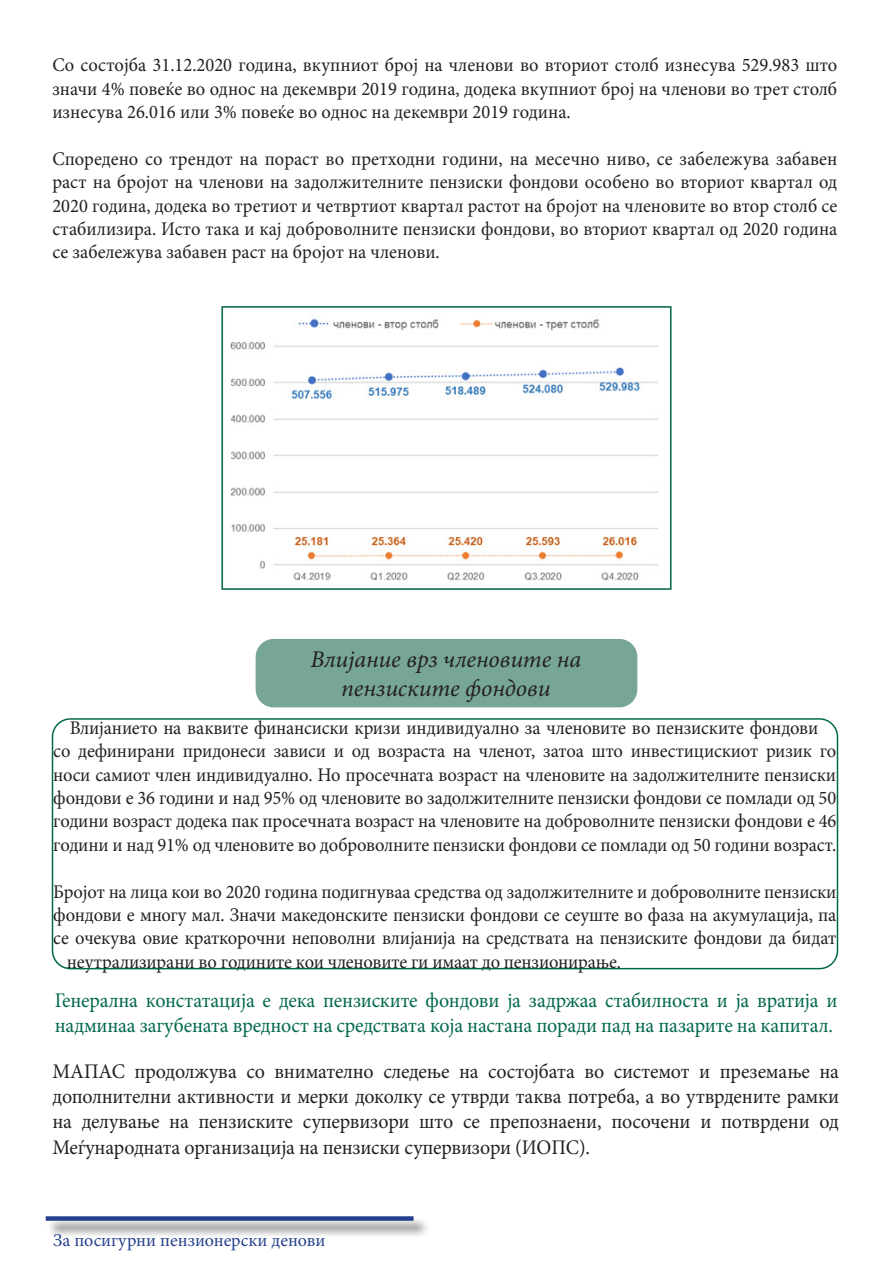
<style>
.page{position:relative;width:893px;height:1263px;background:#fff}
.page>*{position:absolute;margin:0;border:0;box-sizing:border-box;transform-origin:0 0}
.t1{font:italic 24px/28.8px "Minion Pro";color:#231f20;text-align:center}
.t2{font:20.85px/25.2px "Minion Pro";letter-spacing:-.01em;color:#231f20;text-align:justify;scale:.96 1}
.t3{font:20.85px/25.2px "Minion Pro";letter-spacing:-.01em;color:#02684d;scale:.96 1}
.t4{font:19.35px/23.4px "Minion Pro";letter-spacing:-.01em;color:#231f20;text-align:justify;scale:.96 1}
.t5{font:18px "Minion Pro";color:#253f8e}
</style>
<div class="page">
<div style="left:256px;top:639px;width:381px;height:68px;background:#77a695;border-radius:18px"></div>
<div style="left:47px;top:1217px;width:383px;height:21px;background:#231f20;opacity:.75"></div>
<div style="left:46px;top:1216px;width:368px;height:5px;background:#253f8e"></div>
<div style="left:52px;top:718px;width:786px;height:251px;border:2px solid #02684d;border-radius:18px"></div>
<img style="left:230px;top:318px;width:429px;height:263px">
<div style="left:221px;top:306px;width:451px;height:284px;border:2px solid #02684d"></div>
<p class="t4" style="left:52px;top:53px;width:819px">Со состојба 31.12.2020 година, вкупниот број на членови во вториот столб изнесува 529.983 што значи 4% повеќе во однос на декември 2019 година, додека вкупниот број на членови во трет столб изнесува 26.016 или 3% повеќе во однос на декември 2019 година.</p>
<p class="t4" style="left:52px;top:147px;width:819px">Споредено со трендот на пораст во претходни години, на месечно ниво, се забележува забавен раст на бројот на членови на задолжителните пензиски фондови особено во вториот квартал од 2020 година, додека во третиот и четвртиот квартал растот на бројот на членовите во втор столб се стабилизира. Исто така и кај доброволните пензиски фондови, во вториот квартал од 2020 година се забележува забавен раст на бројот на членови.</p>
<p class="t1" style="left:310px;top:645px;width:272px">Влијание врз членовите на пензиските фондови</p>
<p class="t4" style="left:53px;top:716px;width:817px;text-align:center">Влијанието на ваквите финансиски кризи индивидуално за членовите во пензиските фондови<br>со дефинирани придонеси зависи и од возраста на членот, затоа што инвестицискиот ризик го носи самиот член индивидуално. Но просечната возраст на членовите на задолжителните пензиски фондови е 36 години и над 95% од членовите во задолжителните пензиски фондови се помлади од 50 години возраст додека пак просечната возраст на членовите на доброволните пензиски фондови е 46 години и над 91% од членовите во доброволните пензиски фондови се помлади од 50 години возраст.</p>
<p class="t4" style="left:53px;top:880px;width:817px">Бројот на лица кои во 2020 година подигнуваа средства од задолжителните и доброволните пензиски</p>
<p class="t4" style="left:53px;top:903px;width:817px">фондови е многу мал. Значи македонските пензиски фондови се сеуште во фаза на акумулација, па</p>
<p class="t4" style="left:53px;top:927px;width:817px">се очекува овие краткорочни неповолни влијанија на средствата на пензиските фондови да бидат</p>
<p class="t4" style="left:67px;top:950px;width:579px">неутрализирани во годините кои членовите ги имаат до пензионирање.</p>
<p class="t3" style="left:55px;top:988px;width:817px">Генерална констатација е дека пензиските фондови ја задржаа стабилноста и ја вратија и надминаа загубената вредност на средствата која настана поради пад на пазарите на капитал.</p>
<p class="t2" style="left:52px;top:1059px;width:821px">МАПАС продолжува со внимателно следење на состојбата во системот и преземање на дополнителни активности и мерки доколку се утврди таква потреба, а во утврдените рамки на делување на пензиските супервизори што се препознаени, посочени и потврдени од Меѓународната организација на пензиски супервизори (ИОПС).</p>
<p class="t5" style="left:53px;top:1228px;width:274px">За посигурни пензионерски денови</p>
</div>
